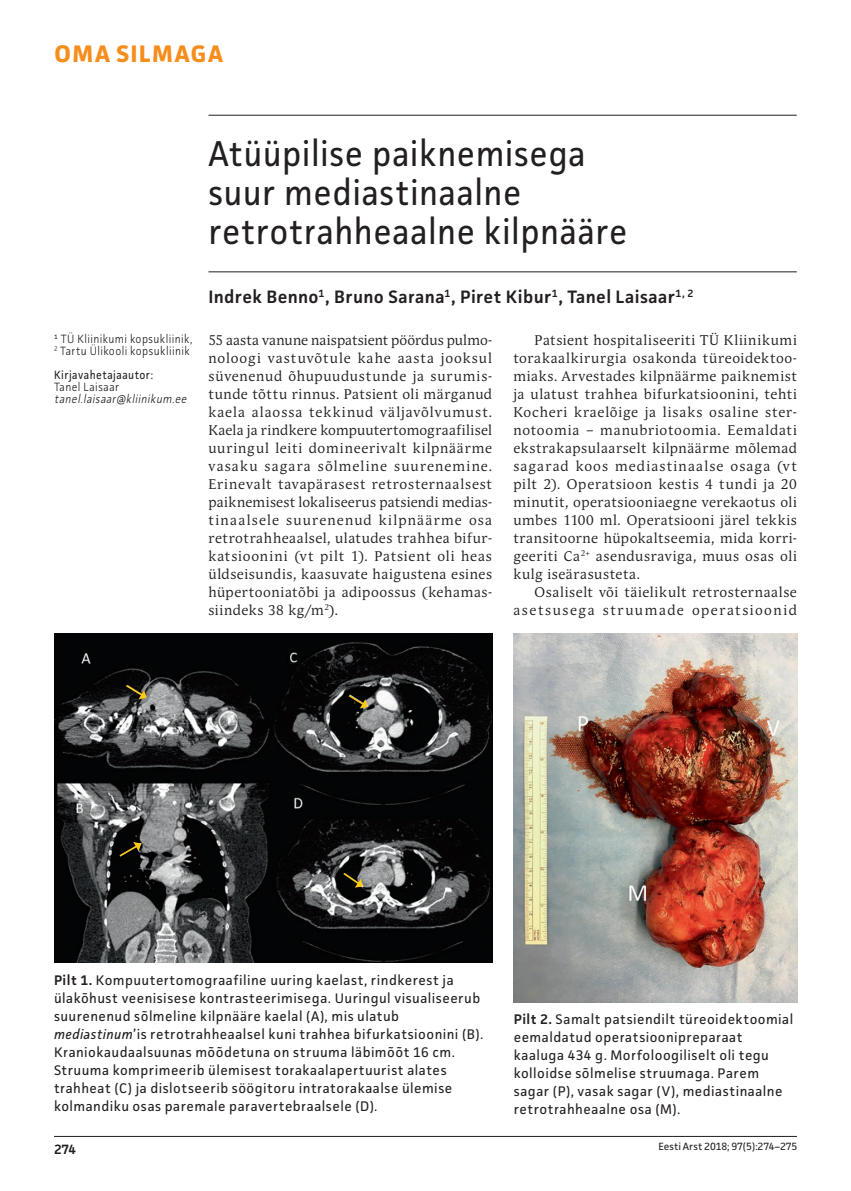
<style>
.page{position:relative;width:851px;height:1191px;background:#fff}
.page>*{position:absolute;margin:0;border:0;box-sizing:border-box;transform-origin:0 0}
.t1{font:36px/39px "Facit";letter-spacing:.015em;color:#231f20;scale:.95 1}
.t2{font:700 24px "Facit";color:#f68e1e}
.t3{font:600 18px "Facit";letter-spacing:.02em;color:#231f20}
.t4{font:13.95px/18px "Andulka Book Pro";letter-spacing:.05em;color:#231f20;text-align:justify}
.t5{font:13.95px/18px "Facit";letter-spacing:.035em;color:#231f20}
.t6{font:600 13.5px "Facit";color:#231f20}
.t7{font:300 12px/12px "Facit";letter-spacing:.035em;color:#231f20;scale:.9 1}
.t8{font:italic 300 12px "Facit";color:#231f20;scale:.9 1}
.t9{font:12px "Facit";letter-spacing:.04em;color:#231f20;scale:.9 1}
.t10{font:10.5px "Facit";color:#231f20}
.s1{font-weight:600}
.s2{font-style:italic}
</style>
<div class="page">
<hr style="left:54px;top:1136px;width:742px;height:1px;background:#231f20">
<hr style="left:208px;top:115px;width:588px;height:1px;background:#231f20">
<hr style="left:208px;top:271px;width:588px;height:1px;background:#231f20">
<img style="left:54px;top:633px;width:438px;height:329px">
<img style="left:513px;top:633px;width:284px;height:369px">
<svg style="left:124px;top:683px;width:22px;height:16px"></svg>
<svg style="left:347px;top:693px;width:20px;height:15px"></svg>
<svg style="left:341px;top:871px;width:21px;height:16px"></svg>
<svg style="left:118px;top:842px;width:23px;height:16px"></svg>
<h2 class="t2" style="left:55px;top:39px;width:20px">OMA</h2>
<h2 class="t2" style="left:116px;top:39px;width:17px">SILMAGA</h2>
<p class="t7" style="left:54px;top:333px;width:155px">1 TÜ Kliinikumi kopsukliinik,<br><sup>2</sup> Tartu Ülikooli kopsukliinik</p>
<p class="t9" style="left:54px;top:367px;width:112px">Kirjavahetajaautor:</p>
<p class="t7" style="left:54px;top:381px;width:74px">Tanel Laisaar</p>
<p class="t8" style="left:54px;top:391px;width:152px">tanel.laisaar@kliinikum.ee</p>
<h1 class="t1" style="left:208px;top:133px;width:442px">Atüüpilise paiknemisega suur mediastinaalne retrotrahheaalne kilpnääre</h1>
<p class="t3" style="left:208px;top:285px;width:486px">Indrek Benno<sup>1</sup>, Bruno Sarana<sup>1</sup>, Piret Kibur<sup>1</sup>, Tanel Laisaar<sup>1,</sup> <sup>2</sup></p>
<p class="t4" style="left:208px;top:331px;width:285px">55 aasta vanune naispatsient pöördus pulmo&shy;noloogi vastuvõtule kahe aasta jooksul süvenenud õhupuudustunde ja surumis&shy;tunde tõttu rinnus. Patsient oli märganud kaela alaossa tekkinud väljavõlvumust.<br>Kaela ja rindkere kompuutertomograafilisel uuringul leiti domineerivalt kilpnäärme vasaku sagara sõlmeline suurenemine.<br>Erinevalt tavapärasest retrosternaalsest paiknemisest lokaliseerus patsiendi medias&shy;tinaalsele suurenenud kilpnäärme osa retrotrahheaalsel, ulatudes trahhea bifur&shy;katsioonini (vt pilt 1). Patsient oli heas üldseisundis, kaasuvate haigustena esines hüpertooniatõbi ja adipoossus (kehamas&shy;siindeks 38 kg/m<sup>2</sup>).</p>
<p class="t4" style="left:513px;top:331px;width:285px;text-indent:21px">Patsient hospitaliseeriti TÜ Kliinikumi torakaalkirurgia osakonda türeoidektoo&shy;miaks. Arvestades kilpnäärme paiknemist ja ulatust trahhea bifurkatsioonini, tehti Kocheri kraelõige ja lisaks osaline ster&shy;notoomia – manubriotoomia. Eemaldati ekstrakapsulaarselt kilpnäärme mõlemad sagarad koos mediastinaalse osaga (vt pilt 2). Operatsioon kestis 4 tundi ja 20 minutit, operatsiooniaegne verekaotus oli umbes 1100 ml. Operatsiooni järel tekkis transitoorne hüpokaltseemia, mida korri&shy;geeriti Ca<sup>2+</sup> asendusraviga, muus osas oli kulg iseärasusteta.</p>
<p class="t4" style="left:513px;top:583px;width:285px;text-align:right">Osaliselt või täielikult retrosternaalse asetsusega struumade operatsioonid</p>
<p class="t5" style="left:54px;top:971px;width:431px"><span class="s1">Pilt 1.</span> Kompuutertomograafiline uuring kaelast, rindkerest ja ülakõhust veenisisese kontrasteerimisega. Uuringul visualiseerub suurenenud sõlmeline kilpnääre kaelal (A), mis ulatub <span class="s2">mediastinum</span>’is retrotrahheaalsel kuni trahhea bifurkatsioonini (B).<br>Kraniokaudaalsuunas mõõdetuna on struuma läbimõõt 16 cm.<br>Struuma komprimeerib ülemisest torakaalapertuurist alates trahheat (C) ja dislotseerib söögitoru intratorakaalse ülemise kolmandiku osas paremale paravertebraalsele (D).</p>
<p class="t6" style="left:54px;top:1140px;width:23px">274</p>
<p class="t5" style="left:513px;top:1009px;width:281px"><span class="s1">Pilt 2.</span> Samalt patsiendilt türeoidektoomial eemaldatud operatsioonipreparaat kaaluga 434 g. Morfoloogiliselt oli tegu kolloidse sõlmelise struumaga. Parem sagar (P), vasak sagar (V), mediastinaalne retrotrahheaalne osa (M).</p>
<p class="t10" style="left:658px;top:1139px;width:140px">Eesti Arst 2018; 97(5):274–275</p>
</div>
